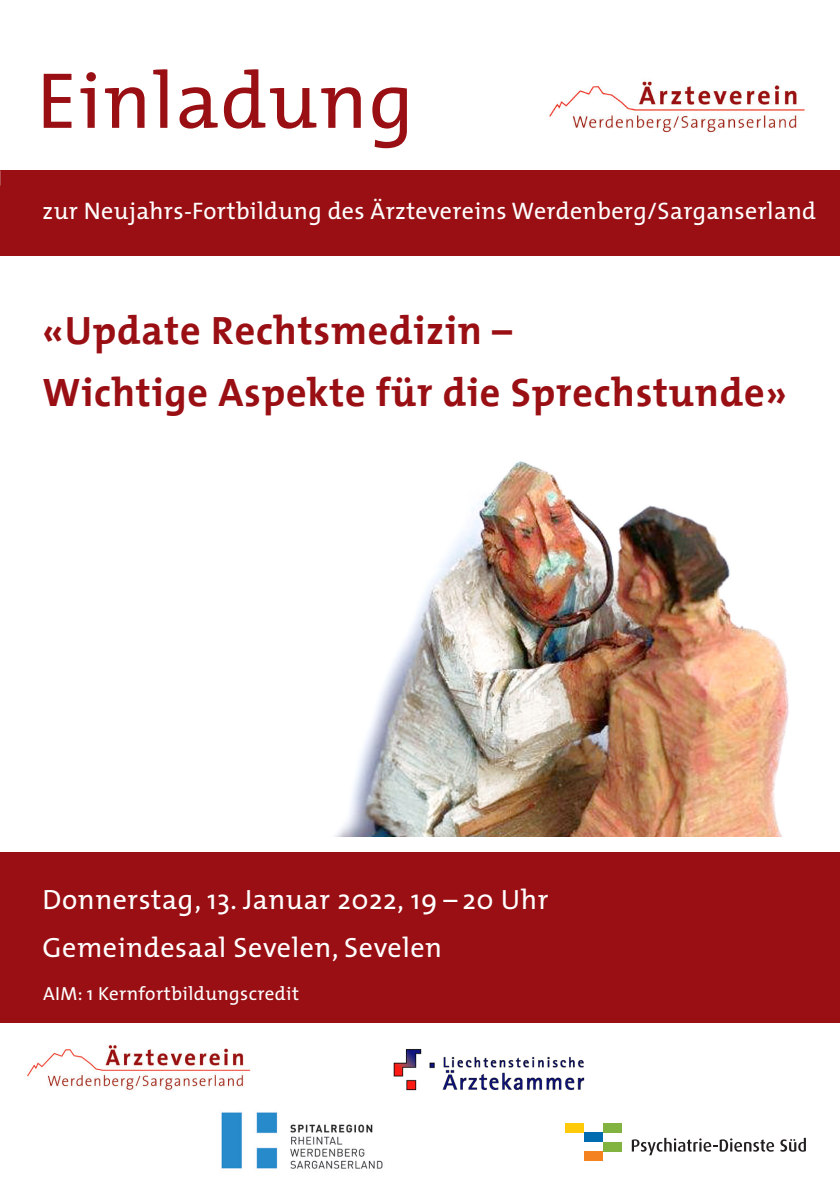
<style>
.page{position:relative;width:840px;height:1191px;background:#fff}
.page>*{position:absolute;margin:0;border:0;box-sizing:border-box;transform-origin:0 0}
.t1{font:80px "The Mix";letter-spacing:.02em;color:#990f13}
.t2{font:700 40px/62px "The Mix";letter-spacing:.02em;color:#990f13}
.t3{font:28px "The Mix";letter-spacing:.02em;color:#fff}
.t4{font:24px "The Mix";letter-spacing:.015em;color:#fff}
.t5{font:19px "The Mix";letter-spacing:.02em;color:#fff}
</style>
<div class="page">
<img style="left:335px;top:461px;width:454px;height:375px">
<div style="left:0;top:170px;width:839px;height:85px;background:#990f13"></div>
<div style="left:0;top:852px;width:839px;height:170px;background:#990f13"></div>
<img style="left:393px;top:1049px;width:191px;height:41px">
<img style="left:221px;top:1112px;width:162px;height:57px">
<div style="left:603px;top:1142px;width:19px;height:9px;background:#82b340"></div>
<div style="left:584px;top:1151px;width:19px;height:10px;background:#f58220"></div>
<div style="left:584px;top:1132px;width:19px;height:10px;background:#006cb0"></div>
<div style="left:603px;top:1123px;width:19px;height:9px;background:#82b340"></div>
<div style="left:565px;top:1123px;width:19px;height:9px;background:#feca0a"></div>
<svg style="left:631px;top:1137px;width:142px;height:18px"></svg>
<svg style="left:780px;top:1137px;width:25px;height:14px"></svg>
<img style="left:549px;top:81px;width:256px;height:52px">
<img style="left:27px;top:1045px;width:224px;height:45px">
<p class="t1" style="left:37px;top:34px;width:378px">Einladung</p>
<p class="t4" style="left:43px;top:191px;width:774px">zur Neujahrs-Fortbildung des Ärztevereins Werdenberg/Sarganserland</p>
<p class="t2" style="left:43px;top:298px;width:745px">«Update Rechtsmedizin –<br>Wichtige Aspekte für die Sprechstunde»</p>
<p class="t3" style="left:43px;top:875px;width:507px">Donnerstag, 13. Januar 2022, 19 – 20 Uhr</p>
<p class="t3" style="left:43px;top:923px;width:401px">Gemeindesaal Sevelen, Sevelen</p>
<p class="t5" style="left:43px;top:977px;width:257px">AIM: 1 Kernfortbildungscredit</p>
</div>
